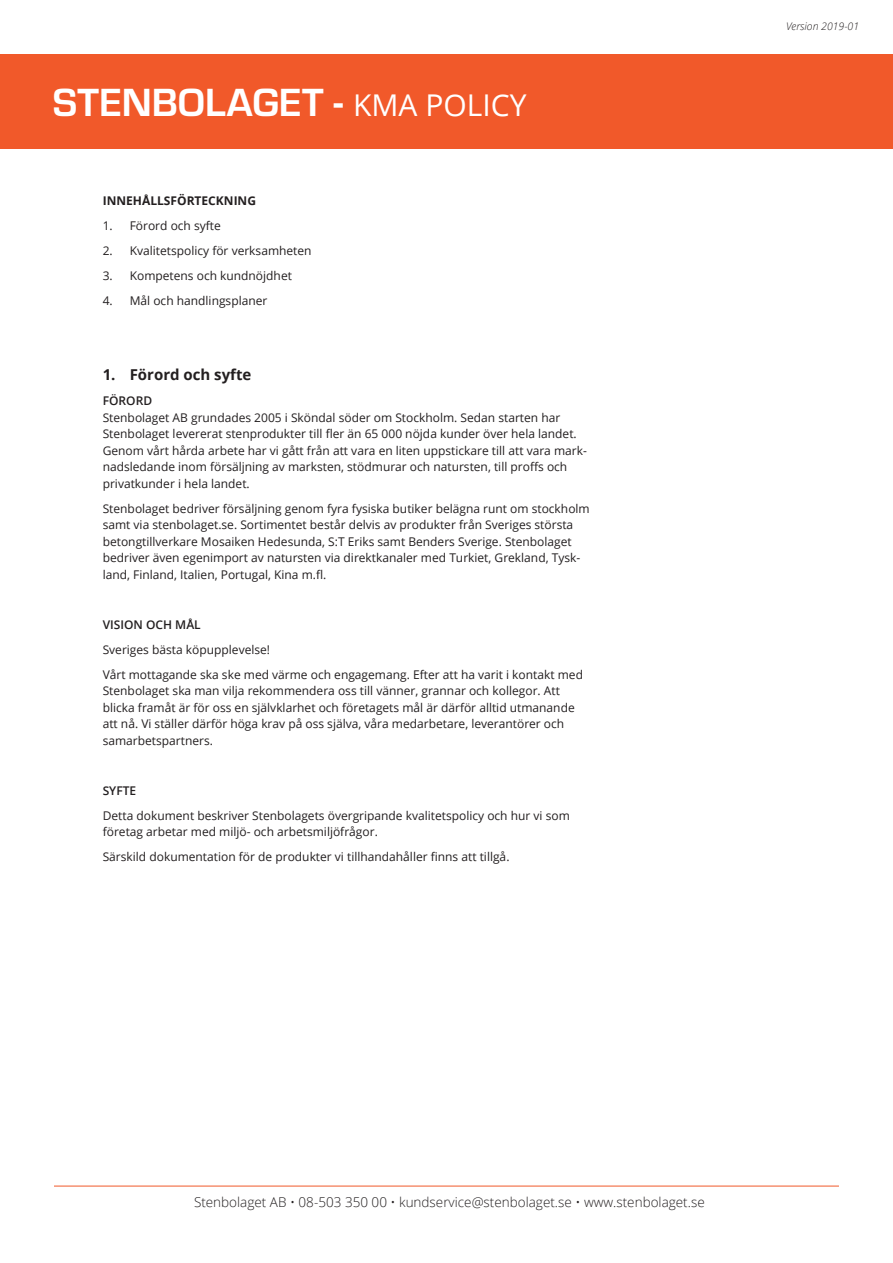
<style>
.page{position:relative;width:893px;height:1263px;background:#fff}
.page>*{position:absolute;margin:0;border:0;box-sizing:border-box;transform-origin:0 0}
.t1{font:700 40.8px "Eurostile";color:#fff}
.t2{font:700 15px "Open Sans";color:#231f20}
.t3{font:300 13.5px "Open Sans";color:#231f20}
.t4{font:12px/16.5px "Open Sans";color:#231f20}
.t5{font:600 12px "Open Sans";color:#231f20}
.t6{font:700 12px "Open Sans";color:#231f20}
.t7{font:italic 300 10.5px "Open Sans";color:#231f20}
.s1{font-family:"Open Sans";font-weight:400;font-size:30px}
</style>
<div class="page">
<div style="left:0;top:54px;width:893px;height:95px;background:#f1592a"></div>
<hr style="left:54px;top:1186px;width:785px;height:1px;background:#f1592a">
<h1 class="t1" style="left:53px;top:73px;width:475px">STENBOLAGET - <span class="s1">KMA POLICY</span></h1>
<p class="t6" style="left:103px;top:192px;width:155px">INNEHÅLLSFÖRTECKNING</p>
<p class="t4" style="left:103px;top:217px;width:120px">1. Förord och syfte</p>
<p class="t4" style="left:103px;top:242px;width:210px">2. Kvalitetspolicy för verksamheten</p>
<p class="t4" style="left:103px;top:267px;width:191px">3. Kompetens och kundnöjdhet</p>
<p class="t4" style="left:103px;top:292px;width:166px">4. Mål och handlingsplaner</p>
<p class="t2" style="left:103px;top:364px;width:150px">1. Förord och syfte</p>
<p class="t5" style="left:103px;top:392px;width:51px">FÖRORD</p>
<p class="t4" style="left:103px;top:409px;width:486px">Stenbolaget AB grundades 2005 i Sköndal söder om Stockholm. Sedan starten har Stenbolaget levererat stenprodukter till fler än 65 000 nöjda kunder över hela landet.<br>Genom vårt hårda arbete har vi gått från att vara en liten uppstickare till att vara mark&shy;nadsledande inom försäljning av marksten, stödmurar och natursten, till proffs och privatkunder i hela landet.</p>
<p class="t4" style="left:103px;top:500px;width:489px">Stenbolaget bedriver försäljning genom fyra fysiska butiker belägna runt om stockholm samt via stenbolaget.se. Sortimentet består delvis av produkter från Sveriges största betongtillverkare Mosaiken Hedesunda, S:T Eriks samt Benders Sverige. Stenbolaget bedriver även egenimport av natursten via direktkanaler med Turkiet, Grekland, Tysk&shy;land, Finland, Italien, Portugal, Kina m.fl.</p>
<p class="t5" style="left:103px;top:616px;width:100px">VISION OCH MÅL</p>
<p class="t4" style="left:103px;top:641px;width:169px">Sveriges bästa köpupplevelse!</p>
<p class="t4" style="left:103px;top:666px;width:482px">Vårt mottagande ska ske med värme och engagemang. Efter att ha varit i kontakt med Stenbolaget ska man vilja rekommendera oss till vänner, grannar och kollegor. Att blicka framåt är för oss en självklarhet och företagets mål är därför alltid utmanande att nå. Vi ställer därför höga krav på oss själva, våra medarbetare, leverantörer och samarbetspartners.</p>
<p class="t5" style="left:103px;top:782px;width:35px">SYFTE</p>
<p class="t4" style="left:103px;top:807px;width:469px">Detta dokument beskriver Stenbolagets övergripande kvalitetspolicy och hur vi som företag arbetar med miljö- och arbetsmiljöfrågor.</p>
<p class="t4" style="left:103px;top:848px;width:408px">Särskild dokumentation för de produkter vi tillhandahåller finns att tillgå.</p>
<p class="t7" style="left:786px;top:19px;width:75px">Version 2019-01</p>
<p class="t3" style="left:194px;top:1193px;width:512px">Stenbolaget AB • 08-503 350 00 • kundservice@stenbolaget.se • www.stenbolaget.se</p>
</div>
